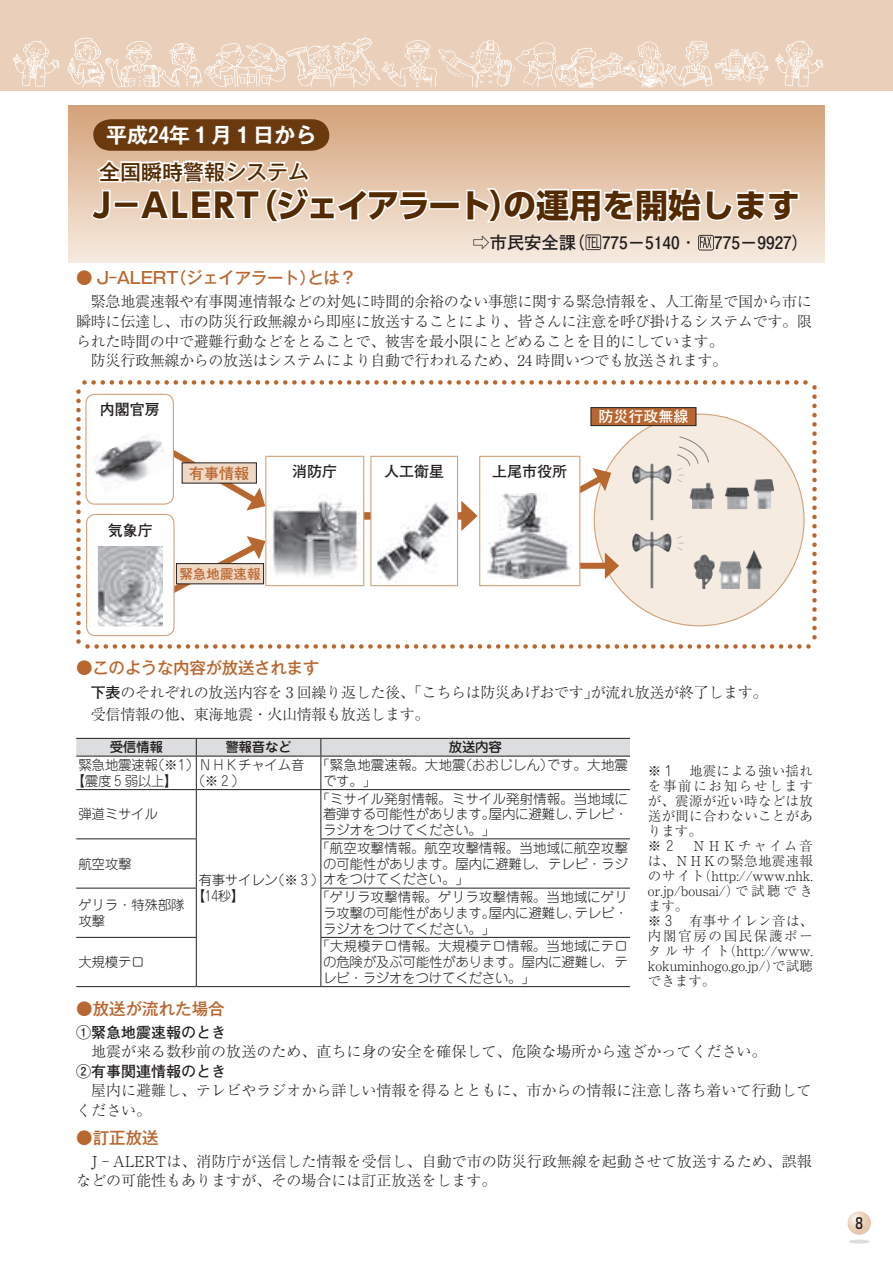
<style>
.page{position:relative;width:893px;height:1263px;background:#fff}
.page>*{position:absolute;margin:0;border:0;box-sizing:border-box;transform-origin:0 0}
.t1{font:700 33px "UD Shin Go Pro";color:#542a01}
.t2{font:700 21px "Gothic MB101 Pro De";color:#fff}
.t3{font:500 21px "Gothic MB101 Pro";color:#542a01}
.t4{font:700 17.25px "Futo Go B101 Pro";color:#231f20}
.t5{font:500 16.5px "Gothic MB101 Pro";letter-spacing:-.02em;color:#b96730}
.t6{font:500 16.5px "Gothic MB101 Pro";color:#b96730}
.t7{font:300 15px/19.8px "Ryumin Pro";letter-spacing:-.02em;color:#231f20}
.t8{font:300 15px/19.5px "Ryumin Pro";color:#231f20}
.t9{font:700 15px "Futo Go B101 Pro";color:#231f20}
.t10{font:700 15px "Futo Go B101 Pro";color:#fff}
.t11{font:700 15px "Futo Go B101 Pro";color:#b96730}
.t12{font:500 15px "Shin Go Pro";color:#231f20}
.t13{font:300 13.5px/15.8px "Jun 101 Pro";letter-spacing:-.02em;color:#231f20}
.t14{font:300 13.5px/15.8px "Jun 101 Pro";letter-spacing:.005em;color:#231f20;text-align:right}
.t15{font:300 13.5px "Ryumin Pro";letter-spacing:.02em;color:#231f20}
.t16{font:300 13.5px/15px "Ryumin Pro";color:#231f20}
.t17{font:300 13.5px "Ryumin Pro";letter-spacing:.12em;color:#231f20}
.t18{font:300 13.5px/15.8px "Jun 101 Pro";letter-spacing:.01em;color:#231f20}
.t19{font:500 13.5px "Jun 34 Pro";letter-spacing:-.02em;color:#231f20}
.t20{font:300 13.5px "Ryumin Pro";letter-spacing:.135em;color:#231f20}
.t21{font:700 13.5px "Futo Go B101 Pro";color:#b96730}
.s1{font-family:"Futo Go B101 Pro";font-weight:700}
.s2{font-family:"Jun 101 Pro"}
</style>
<div class="page">
<div style="left:69px;top:105px;width:755px;height:158px;background:linear-gradient(to bottom,#d4a279,#f6ebe0)"></div>
<svg style="left:585px;top:234px;width:16px;height:16px"></svg>
<svg style="left:698px;top:235px;width:15px;height:16px"></svg>
<svg style="left:89px;top:119px;width:341px;height:106px"></svg>
<div style="left:429px;top:201px;width:31px;height:9px;border:3px solid #fff"></div>
<svg style="left:465px;top:165px;width:335px;height:61px"></svg>
<div style="left:0;top:0;width:892px;height:91px;background:#ead0ba"></div>
<svg style="left:13px;top:40px;width:47px;height:47px"></svg>
<svg style="left:67px;top:37px;width:701px;height:51px"></svg>
<svg style="left:775px;top:40px;width:48px;height:47px"></svg>
<svg style="left:847px;top:1211px;width:23px;height:24px"></svg>
<svg style="left:848px;top:1240px;width:21px;height:4px"></svg>
<svg style="left:76px;top:738px;width:554px;height:18px;background:#ceced0"></svg>
<hr style="left:76px;top:756px;width:120px;height:1px;background:#231f20">
<hr style="left:196px;top:756px;width:125px;height:1px;background:#231f20">
<hr style="left:196px;top:756px;width:1px;height:33px;background:#231f20">
<hr style="left:321px;top:756px;width:309px;height:1px;background:#231f20">
<hr style="left:320px;top:756px;width:1px;height:33px;background:#231f20">
<hr style="left:76px;top:789px;width:120px;height:1px;background:#231f20">
<hr style="left:196px;top:789px;width:125px;height:1px;background:#231f20">
<hr style="left:196px;top:790px;width:1px;height:48px;background:#231f20">
<hr style="left:321px;top:789px;width:309px;height:1px;background:#231f20">
<hr style="left:320px;top:790px;width:1px;height:48px;background:#231f20">
<hr style="left:76px;top:838px;width:121px;height:1px;background:#231f20">
<hr style="left:196px;top:839px;width:1px;height:49px;background:#231f20">
<hr style="left:320px;top:838px;width:310px;height:1px;background:#231f20">
<hr style="left:320px;top:839px;width:1px;height:49px;background:#231f20">
<hr style="left:76px;top:888px;width:121px;height:1px;background:#231f20">
<hr style="left:196px;top:888px;width:1px;height:49px;background:#231f20">
<hr style="left:320px;top:888px;width:310px;height:1px;background:#231f20">
<hr style="left:320px;top:888px;width:1px;height:49px;background:#231f20">
<hr style="left:76px;top:937px;width:121px;height:1px;background:#231f20">
<hr style="left:196px;top:938px;width:1px;height:48px;background:#231f20">
<hr style="left:320px;top:937px;width:310px;height:1px;background:#231f20">
<hr style="left:320px;top:938px;width:1px;height:48px;background:#231f20">
<hr style="left:76px;top:986px;width:120px;height:1px;background:#231f20">
<hr style="left:196px;top:986px;width:125px;height:1px;background:#231f20">
<hr style="left:321px;top:986px;width:309px;height:1px;background:#231f20">
<svg style="left:76px;top:380px;width:740px;height:269px"></svg>
<h2 class="t2" style="left:106px;top:118px;width:212px">平成24年１月１日から</h2>
<h2 class="t3" style="left:99px;top:154px;width:211px">全国瞬時警報システム</h2>
<h1 class="t1" style="left:93px;top:178px;width:168px">J-ALERT</h1>
<h1 class="t1" style="left:245px;top:178px;width:557px">（ジェイアラートの運用を開始します</h1>
<h1 class="t1" style="left:489px;top:178px;width:35px">）</h1>
<p class="t4" style="left:567px;top:229px;width:19px">)</p>
<p class="t4" style="left:472px;top:229px;width:105px">⇨市民安全課</p>
<p class="t4" style="left:602px;top:229px;width:92px">775－5140 ・</p>
<p class="t4" style="left:714px;top:229px;width:88px">775－9927(</p>
<p class="t5" style="left:170px;top:264px;width:147px">（ジェイアラート）</p>
<p class="t5" style="left:307px;top:264px;width:50px">とは?</p>
<p class="t5" style="left:76px;top:264px;width:104px">● J-ALERT</p>
<p class="t7" style="left:76px;top:290px;width:737px">　緊急地震速報や有事関連情報などの対処に時間的余裕のない事態に関する緊急情報を、人工衛星で国から市に瞬時に伝達し、市の防災行政無線から即座に放送することにより、皆さんに注意を呼び掛けるシステムです。限られた時間の中で避難行動などをとることで、被害を最小限にとどめることを目的にしています。<br>　防災行政無線からの放送はシステムにより自動で行われるため、24 時間いつでも放送されます。</p>
<p class="t9" style="left:100px;top:398px;width:61px">内閣官房</p>
<p class="t9" style="left:108px;top:518px;width:46px">気象庁</p>
<p class="t11" style="left:189px;top:461px;width:61px">有事情報</p>
<p class="t21" style="left:179px;top:563px;width:82px">緊急地震速報</p>
<p class="t9" style="left:292px;top:460px;width:46px">消防庁</p>
<p class="t9" style="left:384px;top:460px;width:61px">人工衛星</p>
<p class="t9" style="left:492px;top:460px;width:76px">上尾市役所</p>
<p class="t10" style="left:598px;top:405px;width:91px">防災行政無線</p>
<p class="t5" style="left:76px;top:654px;width:244px">●このような内容が放送されます</p>
<p class="t7" style="left:76px;top:680px;width:692px;line-height:22.5px;text-indent:15px"><span class="s1">下表</span>のそれぞれの放送内容を3回繰り返した後、「こちらは防災あげおです」が流れ放送が終了します。　受信情報の他、東海地震・火山情報も放送します。</p>
<p class="t19" style="left:110px;top:737px;width:55px">受信情報</p>
<p class="t13" style="left:151px;top:756px;width:155px">)※1(ＮＨＫチャイム音</p>
<p class="t19" style="left:225px;top:737px;width:68px">警報音など</p>
<p class="t13" style="left:72px;top:756px;width:108px;text-indent:7px">緊急地震速報<br>【震度5弱以上【</p>
<p class="t13" style="left:192px;top:771px;width:55px">)※2(</p>
<p class="t13" style="left:78px;top:805px;width:81px">弾道ミサイル</p>
<p class="t13" style="left:78px;top:854px;width:55px">航空攻撃</p>
<p class="t19" style="left:449px;top:737px;width:55px">放送内容</p>
<p class="t13" style="left:458px;top:756px;width:96px">（おおじしん）</p>
<p class="t18" style="left:323px;top:756px;width:144px">「緊急地震速報。大地震です。「</p>
<p class="t13" style="left:546px;top:756px;width:83px">です。大地震</p>
<p class="t14" style="left:323px;top:789px;width:306px">「ミサイル発射情報。ミサイル発射情報。当地域にテレビ・</p>
<p class="t13" style="left:323px;top:805px;width:174px">着弾する可能性があります。ラジオをつけてください。「</p>
<p class="t13" style="left:489px;top:805px;width:94px">屋内に避難し、</p>
<p class="t14" style="left:323px;top:838px;width:306px;text-align:left">「航空攻撃情報。航空攻撃情報。当地域に航空攻撃の可能性があります。屋内に避難し、テレビ・ラジ</p>
<p class="t13" style="left:271px;top:870px;width:199px">)※3(オをつけてください。「</p>
<p class="t13" style="left:192px;top:871px;width:88px;text-indent:7px">有事サイレン【14秒【</p>
<p class="t13" style="left:78px;top:895px;width:108px">ゲリラ・特殊部隊攻撃</p>
<p class="t14" style="left:323px;top:888px;width:306px">「ゲリラ攻撃情報。ゲリラ攻撃情報。当地域にゲリテレビ・</p>
<p class="t13" style="left:323px;top:903px;width:174px">ラ攻撃の可能性があります。ラジオをつけてください。「</p>
<p class="t13" style="left:489px;top:903px;width:94px">屋内に避難し、</p>
<p class="t13" style="left:78px;top:953px;width:68px">大規模テロ</p>
<p class="t13" style="left:323px;top:937px;width:306px;text-align:justify">「大規模テロ情報。大規模テロ情報。当地域にテロの危険が及ぶ可能性があります。屋内に避難し、テレビ・ラジオをつけてください。「</p>
<p class="t15" style="left:648px;top:761px;width:166px"><span class="s2">※１</span>　地震による強い揺れ</p>
<p class="t17" style="left:648px;top:776px;width:166px">を事前にお知らせします</p>
<p class="t15" style="left:648px;top:791px;width:166px">が、震源が近い時などは放</p>
<p class="t15" style="left:648px;top:806px;width:166px">送が間に合わないことがあ</p>
<p class="t15" style="left:648px;top:821px;width:55px">ります。</p>
<p class="t20" style="left:648px;top:836px;width:167px"><span class="s2">※2</span>　ＮＨＫチャイム音</p>
<p class="t15" style="left:648px;top:851px;width:166px">は、ＮＨＫの緊急地震速報</p>
<p class="t16" style="left:698px;top:868px;width:117px">（http://www.nhk.</p>
<p class="t15" style="left:648px;top:866px;width:58px">のサイト</p>
<p class="t16" style="left:648px;top:883px;width:93px">or j p. /bousai ）/</p>
<p class="t15" style="left:648px;top:896px;width:42px">ます。</p>
<p class="t15" style="left:648px;top:911px;width:167px"><span class="s2">※3</span>　有事サイレン音は、</p>
<p class="t17" style="left:648px;top:926px;width:166px">内閣官房の国民保護ポー</p>
<p class="t16" style="left:648px;top:943px;width:167px">タルサイ （ト http://www.</p>
<p class="t15" style="left:772px;top:956px;width:42px">で試聴</p>
<p class="t15" style="left:735px;top:881px;width:79px">で試聴でき</p>
<p class="t16" style="left:648px;top:958px;width:133px">kokuminhogo. g o j p. ）/できます。</p>
<p class="t6" style="left:76px;top:995px;width:150px">●放送が流れた場合</p>
<p class="t9" style="left:76px;top:1020px;width:151px">①緊急地震速報のとき</p>
<p class="t8" style="left:76px;top:1041px;width:691px">　地震が来る数秒前の放送のため、直ちに身の安全を確保して、危険な場所から遠ざかってください。</p>
<p class="t9" style="left:76px;top:1059px;width:151px">②有事関連情報のとき</p>
<p class="t8" style="left:76px;top:1080px;width:736px">　屋内に避難し、テレビやラジオから詳しい情報を得るとともに、市からの情報に注意し落ち着いて行動してください。</p>
<p class="t5" style="left:76px;top:1124px;width:84px">●訂正放送</p>
<p class="t8" style="left:76px;top:1150px;width:737px">　J - ALERTは、消防庁が送信した情報を受信し、自動で市の防災行政無線を起動させて放送するため、誤報などの可能性もありますが、その場合には訂正放送をします。</p>
<p class="t12" style="left:855px;top:1211px;width:9px">8</p>
</div>
